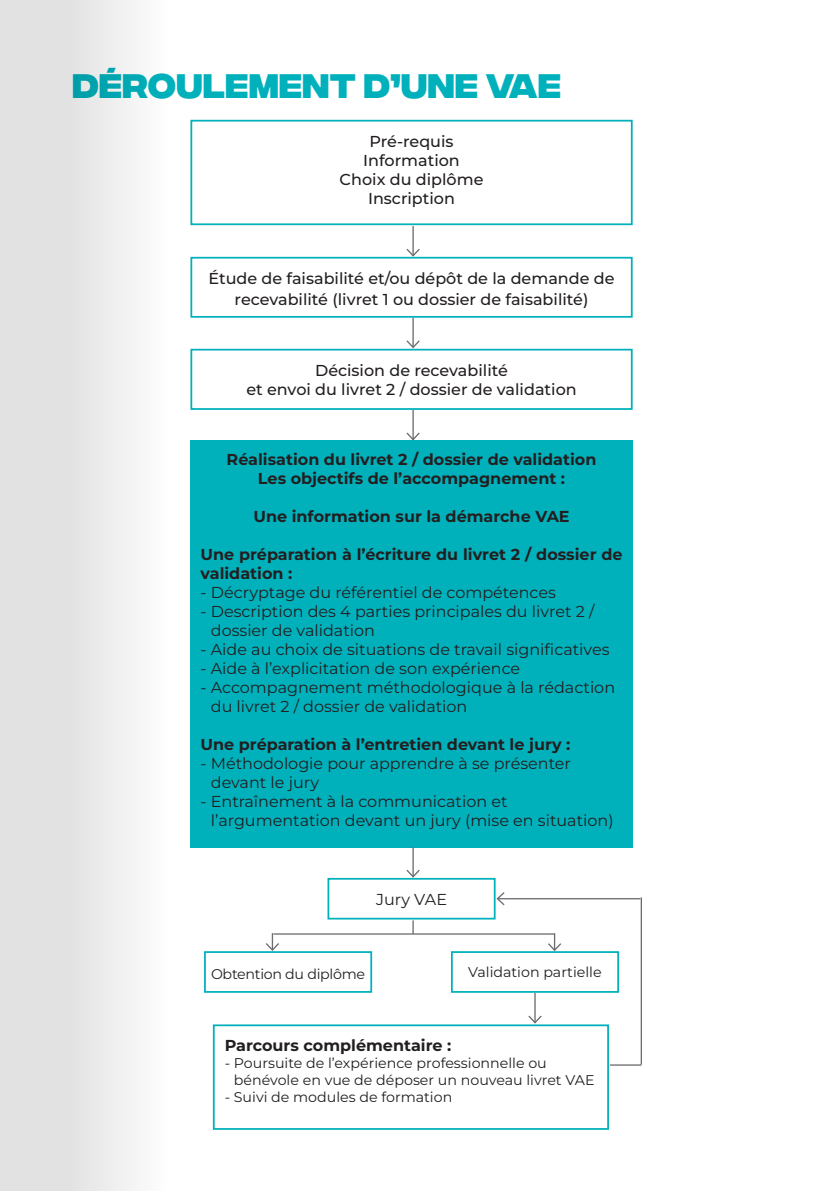
<style>
.page{position:relative;width:840px;height:1191px;background:#fff}
.page>*{position:absolute;margin:0;border:0;box-sizing:border-box;transform-origin:0 0}
.t1{font:700 34px "Integral CF";color:#00b1bc}
.t2{font:15.8px/19px "Montserrat";color:#231f20}
.t3{font:700 15.8px/19px "Montserrat";color:#231f20;text-align:center}
.t4{font:500 15.8px/19px "Montserrat";color:#231f20;text-align:center}
.t5{font:14px/16.8px "Montserrat";color:#231f20}
.t6{font:14px "Montserrat";letter-spacing:-.02em;color:#231f20}
</style>
<div class="page">
<div style="left:190px;top:120px;width:442px;height:105px;border:2px solid #00b1bc"></div>
<div style="left:190px;top:257px;width:442px;height:61px;border:2px solid #00b1bc"></div>
<div style="left:190px;top:349px;width:442px;height:61px;border:2px solid #00b1bc"></div>
<div style="left:327px;top:878px;width:168px;height:41px;border:2px solid #00b1bc"></div>
<div style="left:204px;top:951px;width:168px;height:41px;border:2px solid #00b1bc"></div>
<div style="left:450px;top:951px;width:168px;height:41px;border:2px solid #00b1bc"></div>
<div style="left:213px;top:1024px;width:395px;height:105px;border:2px solid #00b1bc"></div>
<div style="left:190px;top:440px;width:442px;height:407px;background:#00b1bc"></div>
<hr style="left:412px;top:226px;width:1px;height:30px;background:#6c6d70">
<svg style="left:405px;top:247px;width:16px;height:11px"></svg>
<svg style="left:405px;top:318px;width:16px;height:31px"></svg>
<svg style="left:406px;top:410px;width:14px;height:31px"></svg>
<svg style="left:405px;top:847px;width:16px;height:31px"></svg>
<svg style="left:528px;top:993px;width:14px;height:31px"></svg>
<svg style="left:264px;top:933px;width:16px;height:19px"></svg>
<svg style="left:546px;top:933px;width:16px;height:19px"></svg>
<svg style="left:412px;top:920px;width:1px;height:13px"></svg>
<hr style="left:273px;top:933px;width:281px;height:1px;background:#6c6d70">
<hr style="left:609px;top:1064px;width:32px;height:1px;background:#6c6d70">
<hr style="left:640px;top:897px;width:1px;height:167px;background:#6c6d70">
<hr style="left:497px;top:898px;width:143px;height:1px;background:#6c6d70">
<svg style="left:495px;top:890px;width:10px;height:16px"></svg>
<svg style="left:0;top:0;width:215px;height:1191px"></svg>
<p class="t1" style="left:72px;top:66px;width:490px">DÉROULEMENT D’UNE VAE</p>
<p class="t4" style="left:339px;top:131px;width:145px">Pré-requis<br>Information<br>Choix du diplôme<br>Inscription</p>
<p class="t4" style="left:208px;top:267px;width:407px;line-height:21px">Étude de faisabilité et/ou dépôt de la demande de recevabilité (livret 1 ou dossier de faisabilité)</p>
<p class="t4" style="left:246px;top:360px;width:331px">Décision de recevabilité<br>et envoi du livret 2 / dossier de validation</p>
<p class="t3" style="left:226px;top:449px;width:371px">Réalisation du livret 2 / dossier de validation<br>Les objectifs de l’accompagnement :</p>
<p class="t3" style="left:253px;top:506px;width:317px">Une information sur la démarche VAE</p>
<p class="t3" style="left:200px;top:544px;width:423px;text-align:left">Une préparation à l’écriture du livret 2 / dossier de validation :</p>
<p class="t2" style="left:200px;top:582px;width:357px">- Décryptage du référentiel de compétences</p>
<p class="t2" style="left:211px;top:601px;width:385px;text-indent:-10px">- Description des 4 parties principales du livret 2 / dossier de validation</p>
<p class="t2" style="left:200px;top:639px;width:410px">- Aide au choix de situations de travail significatives</p>
<p class="t2" style="left:200px;top:658px;width:321px">- Aide à l’explicitation de son expérience</p>
<p class="t2" style="left:211px;top:677px;width:405px;text-indent:-10px">- Accompagnement méthodologique à la rédaction du livret 2 / dossier de validation</p>
<p class="t3" style="left:200px;top:734px;width:371px">Une préparation à l’entretien devant le jury :</p>
<p class="t2" style="left:211px;top:753px;width:361px;text-indent:-10px">- Méthodologie pour apprendre à se présenter devant le jury</p>
<p class="t2" style="left:211px;top:791px;width:404px;text-indent:-10px">- Entraînement à la communication et l’argumentation devant un jury (mise en situation)</p>
<p class="t2" style="left:376px;top:889px;width:72px">Jury VAE</p>
<p class="t6" style="left:211px;top:964px;width:156px">Obtention du diplôme</p>
<p class="t5" style="left:468px;top:962px;width:135px">Validation partielle</p>
<p class="t3" style="left:224px;top:1035px;width:228px">Parcours complémentaire :</p>
<p class="t5" style="left:234px;top:1054px;width:362px;text-indent:-9px">- Poursuite de l’expérience professionnelle ou bénévole en vue de déposer un nouveau livret VAE</p>
<p class="t5" style="left:224px;top:1088px;width:229px">- Suivi de modules de formation</p>
</div>
